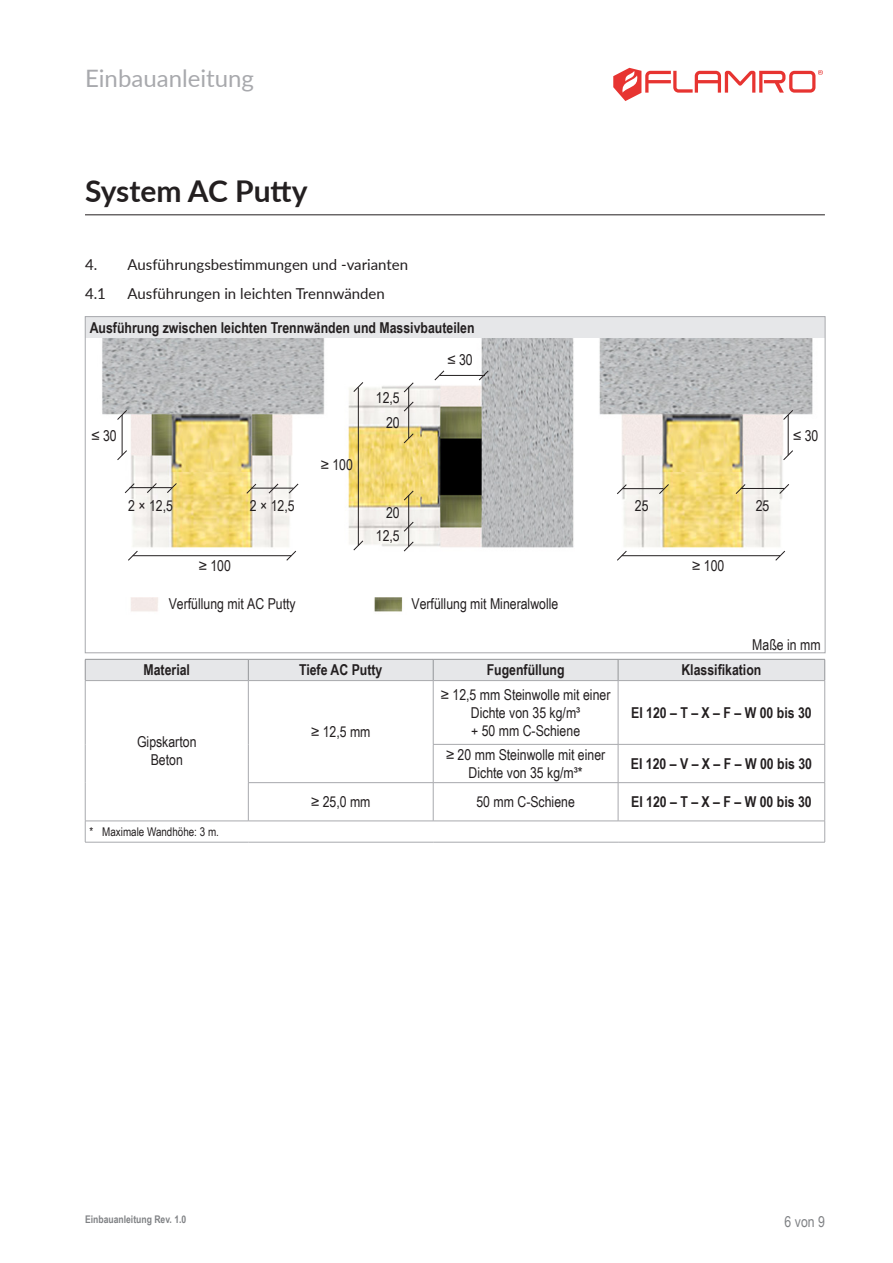
<style>
.page{position:relative;width:893px;height:1263px;background:#fff}
.page>*{position:absolute;margin:0;border:0;box-sizing:border-box;transform-origin:0 0}
.t1{font:700 30px "Lato";letter-spacing:-.005em;color:#231f20}
.t2{font:24px "Lato";color:#a8a9ad}
.p___Tabellentext_mittig{font:15px/18px "Arial Narrow";color:#231f20;text-align:center}
.p___Tabelle_Kopf_mitte{font:700 15px "Arial Narrow";color:#231f20}
.t3{font:15px "Lato";color:#231f20}
.p___Zwischenüberschrift_grauer_Balken{font:700 15px "Arial Narrow";color:#231f20}
.p___Fließtext_rechtsbündig{font:15px "Arial Narrow";color:#231f20}
.t4{font:15px "Arial Narrow";color:#808285}
.t5{font:12px "Arial Narrow";color:#231f20}
.t6{font:700 10.5px "Arial Narrow";color:#808285}
</style>
<div class="page">
<hr style="left:85px;top:214px;width:740px;height:1px;background:#231f20">
<div style="left:85px;top:659px;width:740px;height:21px;background:#e6e7e9"></div>
<hr style="left:433px;top:782px;width:185px;height:1px;background:#a8a9ad">
<hr style="left:433px;top:783px;width:1px;height:38px;background:#a8a9ad">
<hr style="left:618px;top:744px;width:1px;height:38px;background:#a8a9ad">
<hr style="left:824px;top:744px;width:1px;height:38px;background:#a8a9ad">
<hr style="left:618px;top:782px;width:207px;height:1px;background:#a8a9ad">
<hr style="left:618px;top:783px;width:1px;height:38px;background:#a8a9ad">
<hr style="left:824px;top:783px;width:1px;height:38px;background:#a8a9ad">
<hr style="left:85px;top:680px;width:163px;height:1px;background:#a8a9ad">
<hr style="left:85px;top:681px;width:1px;height:63px;background:#a8a9ad">
<hr style="left:85px;top:744px;width:1px;height:39px;background:#a8a9ad">
<hr style="left:85px;top:783px;width:1px;height:38px;background:#a8a9ad">
<hr style="left:248px;top:783px;width:1px;height:38px;background:#a8a9ad">
<hr style="left:248px;top:680px;width:185px;height:1px;background:#a8a9ad">
<hr style="left:248px;top:681px;width:1px;height:63px;background:#a8a9ad">
<hr style="left:248px;top:744px;width:1px;height:38px;background:#a8a9ad">
<hr style="left:433px;top:744px;width:1px;height:38px;background:#a8a9ad">
<hr style="left:248px;top:782px;width:185px;height:1px;background:#a8a9ad">
<hr style="left:433px;top:680px;width:185px;height:1px;background:#a8a9ad">
<hr style="left:433px;top:681px;width:1px;height:63px;background:#a8a9ad">
<hr style="left:433px;top:744px;width:185px;height:1px;background:#a8a9ad">
<hr style="left:618px;top:680px;width:207px;height:1px;background:#a8a9ad">
<hr style="left:618px;top:681px;width:1px;height:63px;background:#a8a9ad">
<hr style="left:824px;top:681px;width:1px;height:63px;background:#a8a9ad">
<hr style="left:618px;top:744px;width:207px;height:1px;background:#a8a9ad">
<hr style="left:85px;top:821px;width:163px;height:1px;background:#a8a9ad">
<svg style="left:85px;top:821px;width:1px;height:21px"></svg>
<hr style="left:248px;top:821px;width:185px;height:1px;background:#a8a9ad">
<hr style="left:433px;top:821px;width:185px;height:1px;background:#a8a9ad">
<hr style="left:618px;top:821px;width:207px;height:1px;background:#a8a9ad">
<svg style="left:824px;top:821px;width:1px;height:21px"></svg>
<hr style="left:85px;top:842px;width:163px;height:1px;background:#a8a9ad">
<hr style="left:248px;top:842px;width:185px;height:1px;background:#a8a9ad">
<hr style="left:433px;top:842px;width:185px;height:1px;background:#a8a9ad">
<hr style="left:618px;top:842px;width:207px;height:1px;background:#a8a9ad">
<div style="left:85px;top:317px;width:740px;height:21px;background:#e6e7e9"></div>
<img style="left:102px;top:338px;width:711px;height:274px">
<hr style="left:122px;top:415px;width:1px;height:40px;background:#231f20">
<svg style="left:116px;top:450px;width:12px;height:11px"></svg>
<svg style="left:116px;top:409px;width:12px;height:12px"></svg>
<hr style="left:788px;top:415px;width:1px;height:40px;background:#231f20">
<svg style="left:782px;top:450px;width:12px;height:11px"></svg>
<svg style="left:782px;top:409px;width:12px;height:12px"></svg>
<hr style="left:439px;top:375px;width:46px;height:1px;background:#231f20">
<svg style="left:478px;top:370px;width:11px;height:11px"></svg>
<svg style="left:434px;top:370px;width:11px;height:11px"></svg>
<hr style="left:133px;top:555px;width:158px;height:1px;background:#231f20">
<svg style="left:286px;top:550px;width:11px;height:11px"></svg>
<svg style="left:127px;top:550px;width:11px;height:11px"></svg>
<hr style="left:358px;top:387px;width:1px;height:159px;background:#231f20">
<hr style="left:622px;top:555px;width:158px;height:1px;background:#231f20">
<svg style="left:775px;top:550px;width:11px;height:11px"></svg>
<svg style="left:616px;top:550px;width:11px;height:11px"></svg>
<hr style="left:130px;top:487px;width:42px;height:1px;background:#231f20">
<svg style="left:166px;top:482px;width:11px;height:12px"></svg>
<svg style="left:124px;top:483px;width:11px;height:11px"></svg>
<svg style="left:146px;top:482px;width:11px;height:12px"></svg>
<hr style="left:251px;top:488px;width:43px;height:1px;background:#231f20">
<svg style="left:288px;top:483px;width:11px;height:11px"></svg>
<svg style="left:246px;top:483px;width:11px;height:11px"></svg>
<svg style="left:268px;top:483px;width:11px;height:11px"></svg>
<hr style="left:408px;top:495px;width:1px;height:51px;background:#231f20">
<svg style="left:403px;top:541px;width:11px;height:11px"></svg>
<svg style="left:403px;top:490px;width:11px;height:11px"></svg>
<svg style="left:403px;top:521px;width:11px;height:11px"></svg>
<hr style="left:408px;top:387px;width:1px;height:51px;background:#231f20">
<svg style="left:403px;top:433px;width:11px;height:11px"></svg>
<svg style="left:403px;top:382px;width:11px;height:11px"></svg>
<svg style="left:403px;top:401px;width:11px;height:11px"></svg>
<hr style="left:622px;top:488px;width:41px;height:1px;background:#231f20">
<svg style="left:658px;top:483px;width:12px;height:12px"></svg>
<svg style="left:616px;top:484px;width:11px;height:11px"></svg>
<hr style="left:741px;top:488px;width:43px;height:1px;background:#231f20">
<svg style="left:779px;top:483px;width:11px;height:12px"></svg>
<svg style="left:735px;top:483px;width:11px;height:12px"></svg>
<svg style="left:353px;top:381px;width:11px;height:12px"></svg>
<svg style="left:353px;top:540px;width:11px;height:11px"></svg>
<svg style="left:613px;top:68px;width:210px;height:33px"></svg>
<h2 class="t2" style="left:85px;top:61px;width:170px">Einbauanleitung</h2>
<h1 class="t1" style="left:85px;top:169px;width:224px">System AC Putty</h1>
<p class="t3" style="left:85px;top:253px;width:325px">4. Ausführungsbestimmungen und -varianten</p>
<p class="t3" style="left:85px;top:283px;width:22px">4.1</p>
<p class="t3" style="left:128px;top:283px;width:259px">Ausführungen in leichten Trennwänden</p>
<p class="p___Zwischenüberschrift_grauer_Balken" style="left:90px;top:316px;width:386px">Ausführung zwischen leichten Trennwänden und Massivbauteilen</p>
<p class="p___Tabellentext_mittig" style="left:447px;top:350px;width:27px">≤ 30</p>
<p class="p___Tabellentext_mittig" style="left:376px;top:385px;width:25px;line-height:25px;text-align:right">12,5<br>20</p>
<p class="p___Tabellentext_mittig" style="left:91px;top:426px;width:27px">≤ 30</p>
<p class="p___Tabellentext_mittig" style="left:793px;top:426px;width:27px">≤ 30</p>
<p class="p___Tabellentext_mittig" style="left:128px;top:496px;width:46px">2 × 12,5</p>
<p class="p___Tabellentext_mittig" style="left:250px;top:496px;width:46px">2 × 12,5</p>
<p class="p___Tabellentext_mittig" style="left:199px;top:556px;width:34px">≥ 100</p>
<p class="p___Tabellentext_mittig" style="left:321px;top:455px;width:34px">≥ 100</p>
<p class="p___Tabellentext_mittig" style="left:386px;top:503px;width:15px">20</p>
<p class="p___Tabellentext_mittig" style="left:376px;top:526px;width:25px">12,5</p>
<p class="p___Tabellentext_mittig" style="left:169px;top:594px;width:129px">Verfüllung mit AC Putty</p>
<p class="p___Tabellentext_mittig" style="left:411px;top:594px;width:148px">Verfüllung mit Mineralwolle</p>
<p class="p___Tabellentext_mittig" style="left:635px;top:496px;width:15px">25</p>
<p class="p___Tabellentext_mittig" style="left:756px;top:496px;width:15px">25</p>
<p class="p___Tabellentext_mittig" style="left:692px;top:556px;width:34px">≥ 100</p>
<p class="p___Fließtext_rechtsbündig" style="left:752px;top:633px;width:70px">Maße in mm</p>
<p class="p___Tabelle_Kopf_mitte" style="left:144px;top:659px;width:48px">Material</p>
<p class="p___Tabelle_Kopf_mitte" style="left:299px;top:659px;width:85px">Tiefe AC Putty</p>
<p class="p___Tabelle_Kopf_mitte" style="left:487px;top:659px;width:79px">Fugenfüllung</p>
<p class="p___Tabelle_Kopf_mitte" style="left:681px;top:659px;width:81px">Klassifikation</p>
<p class="p___Tabellentext_mittig" style="left:137px;top:732px;width:61px">Gipskarton</p>
<p class="p___Tabellentext_mittig" style="left:151px;top:750px;width:34px">Beton</p>
<p class="t5" style="left:89px;top:823px;width:131px">* Maximale Wandhöhe: 3 m.</p>
<p class="p___Tabellentext_mittig" style="left:311px;top:722px;width:61px">≥ 12,5 mm</p>
<p class="p___Tabellentext_mittig" style="left:441px;top:685px;width:171px">≥ 12,5 mm Steinwolle mit einer<br>Dichte von 35 kg/m³<br>+ 50 mm C-Schiene</p>
<p class="p___Tabelle_Kopf_mitte" style="left:631px;top:701px;width:182px">EI 120 – T – X – F – W 00 bis 30</p>
<p class="p___Tabellentext_mittig" style="left:446px;top:745px;width:161px">≥ 20 mm Steinwolle mit einer<br>Dichte von 35 kg/m³*</p>
<p class="p___Tabelle_Kopf_mitte" style="left:631px;top:752px;width:183px">EI 120 – V – X – F – W 00 bis 30</p>
<p class="p___Tabellentext_mittig" style="left:311px;top:792px;width:61px">≥ 25,0 mm</p>
<p class="p___Tabellentext_mittig" style="left:476px;top:792px;width:100px">50 mm C-Schiene</p>
<p class="p___Tabelle_Kopf_mitte" style="left:631px;top:791px;width:182px">EI 120 – T – X – F – W 00 bis 30</p>
<p class="t6" style="left:85px;top:1212px;width:103px">Einbauanleitung Rev. 1.0</p>
<p class="t4" style="left:785px;top:1210px;width:42px">6 von 9</p>
</div>
